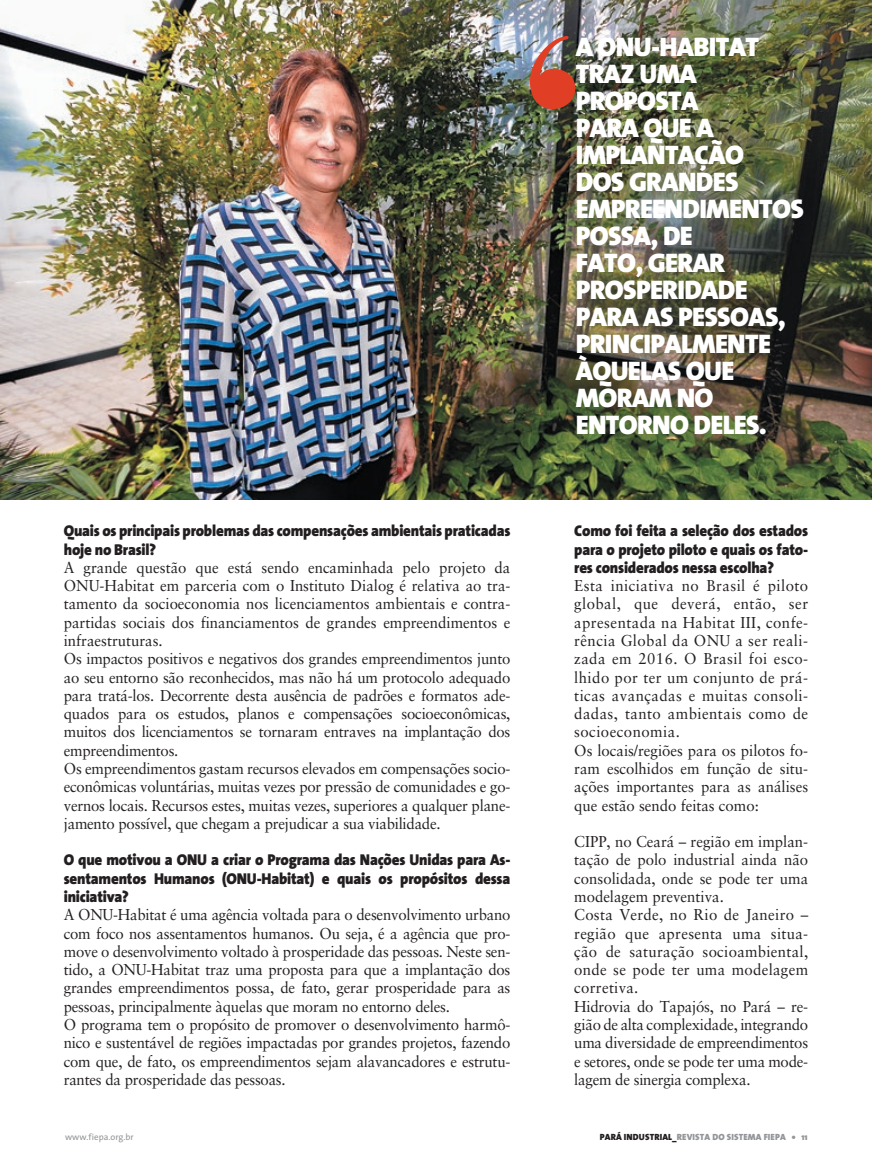
<style>
.page{position:relative;width:872px;height:1170px;background:#fff}
.page>*{position:absolute;margin:0;border:0;box-sizing:border-box;transform-origin:0 0}
.t1{font:900 27px/27px "The Sans";letter-spacing:-.025em;color:#fff}
.t2{font:15.75px/18.3px "Sabon LT Std";letter-spacing:-.015em;color:#231f20;scale:.95 1}
.t3{font:15.75px/18.3px "Sabon LT Std";letter-spacing:.03em;color:#231f20;scale:.95 1}
.t4{font:900 15.75px/18.3px "The Sans";letter-spacing:-.015em;color:#231f20;text-align:justify;scale:.95 1}
.t5{font:900 9px "The Sans";letter-spacing:.015em;color:#939598}
.t6{font:9px "The Sans";color:#939598}
.s1{color:#231f20}
</style>
<div class="page">
<img style="left:0;top:0;width:872px;height:499px">
<img style="left:530px;top:36px;width:45px;height:73px">
<h1 class="t1" style="left:576px;top:33px;width:185px">a ONU-Habitat traz uma<br>propos</h1>
<h1 class="t1" style="left:576px;top:87px;width:166px;text-indent:92px">ta para que a<br>imp lantação dos grandes empr</h1>
<h1 class="t1" style="left:640px;top:195px;width:149px">eendimentos</h1>
<p class="t4" style="left:64px;top:521px;width:471px">Quais os principais problemas das compensações ambientais praticadas hoje no Brasil?</p>
<p class="t2" style="left:64px;top:558px;width:472px">A grande questão que está sendo encaminhada pelo projeto da ONU-Habitat em parceria com o Instituto Dialog é relativa ao tra&shy;tamento da socioeconomia nos licenciamentos ambientais e contra&shy;partidas sociais dos financiamentos de grandes empreendimentos e infraestruturas.<br>Os impactos positivos e negativos dos grandes empreendimentos junto ao seu entorno são reconhecidos, mas não há um protocolo adequado para tratá-los. Decorrente desta ausência de padrões e formatos ade&shy;quados para os estudos, planos e compensações socioeconômicas, muitos dos licenciamentos se tornaram entraves na implantação dos empreendimentos.<br>Os empreendimentos gastam recursos elevados em compensações socio&shy;econômicas voluntárias, muitas vezes por pressão de comunidades e go&shy;vernos locais. Recursos estes, muitas vezes, superiores a qualquer plane&shy;jamento possível, que chegam a prejudicar a sua viabilidade.</p>
<p class="t4" style="left:64px;top:850px;width:471px">O que motivou a ONU a criar o Programa das Nações Unidas para As&shy;sentamentos Humanos (ONU-Habitat) e quais os propósitos dessa iniciativa?</p>
<p class="t2" style="left:64px;top:905px;width:471px">A ONU-Habitat é uma agência voltada para o desenvolvimento urbano com foco nos assentamentos humanos. Ou seja, é a agência que pro&shy;move o desenvolvimento voltado à prosperidade das pessoas. Neste sen&shy;tido, a ONU-Habitat traz uma proposta para que a implantação dos grandes empreendimentos possa, de fato, gerar prosperidade para as pessoas, principalmente àquelas que moram no entorno deles.<br>O programa tem o propósito de promover o desenvolvimento harmô&shy;nico e sustentável de regiões impactadas por grandes projetos, fazendo com que, de fato, os empreendimentos sejam alavancadores e estrutu&shy;rantes da prosperidade das pessoas.</p>
<h1 class="t1" style="left:576px;top:222px;width:16px">poss</h1>
<h1 class="t1" style="left:576px;top:222px;width:145px;text-indent:58px">a, de fato, gerar prosp</h1>
<h1 class="t1" style="left:576px;top:276px;width:212px;text-indent:74px">eridade para as pessoas, princip</h1>
<h1 class="t1" style="left:576px;top:330px;width:197px;text-indent:89px">almente àquelas que<br>mor</h1>
<h1 class="t1" style="left:576px;top:384px;width:120px;text-indent:56px">amno entorno</h1>
<h1 class="t1" style="left:693px;top:411px;width:14px">DELE</h1>
<h1 class="t1" style="left:746px;top:411px;width:22px">S.</h1>
<p class="t4" style="left:574px;top:521px;width:248px">Como foi feita a seleção dos estados para o projeto piloto e quais os fato&shy;res considerados nessa escolha?</p>
<p class="t3" style="left:574px;top:576px;width:248px">Esta iniciativa no Brasil é piloto global, que deverá, então, ser apresentada na Habitat III, confe&shy;rência Global da ONU a ser reali&shy;zada em 2016. O Brasil foi esco&shy;lhido por ter um conjunto de prá&shy;ticas avançadas e muitas consoli&shy;dadas, tanto ambientais como de socioeconomia.<br>Os locais/regiões para os pilotos fo&shy;ram escolhidos em função de situ&shy;ações importantes para as análises que estão sendo feitas como:</p>
<p class="t2" style="left:574px;top:832px;width:248px">CIPP, no Ceará – região em implan&shy;tação de polo industrial ainda não consolidada, onde se pode ter uma modelagem preventiva.<br>Costa Verde, no Rio de Janeiro – região que apresenta uma situa&shy;ção de saturação socioambiental, onde se pode ter uma modelagem corretiva.<br>Hidrovia do Tapajós, no Pará – re&shy;gião de alta complexidade, integrando uma diversidade de empreendimentos e setores, onde se pode ter uma mode&shy;lagem de sinergia complexa.</p>
<p class="t6" style="left:65px;top:1129px;width:70px">www.fiepa.org.br</p>
<p class="t5" style="left:600px;top:1128px;width:209px"><span class="s1">Pará Industrial_</span>Revista do Sistema FIEPA • 11</p>
</div>
